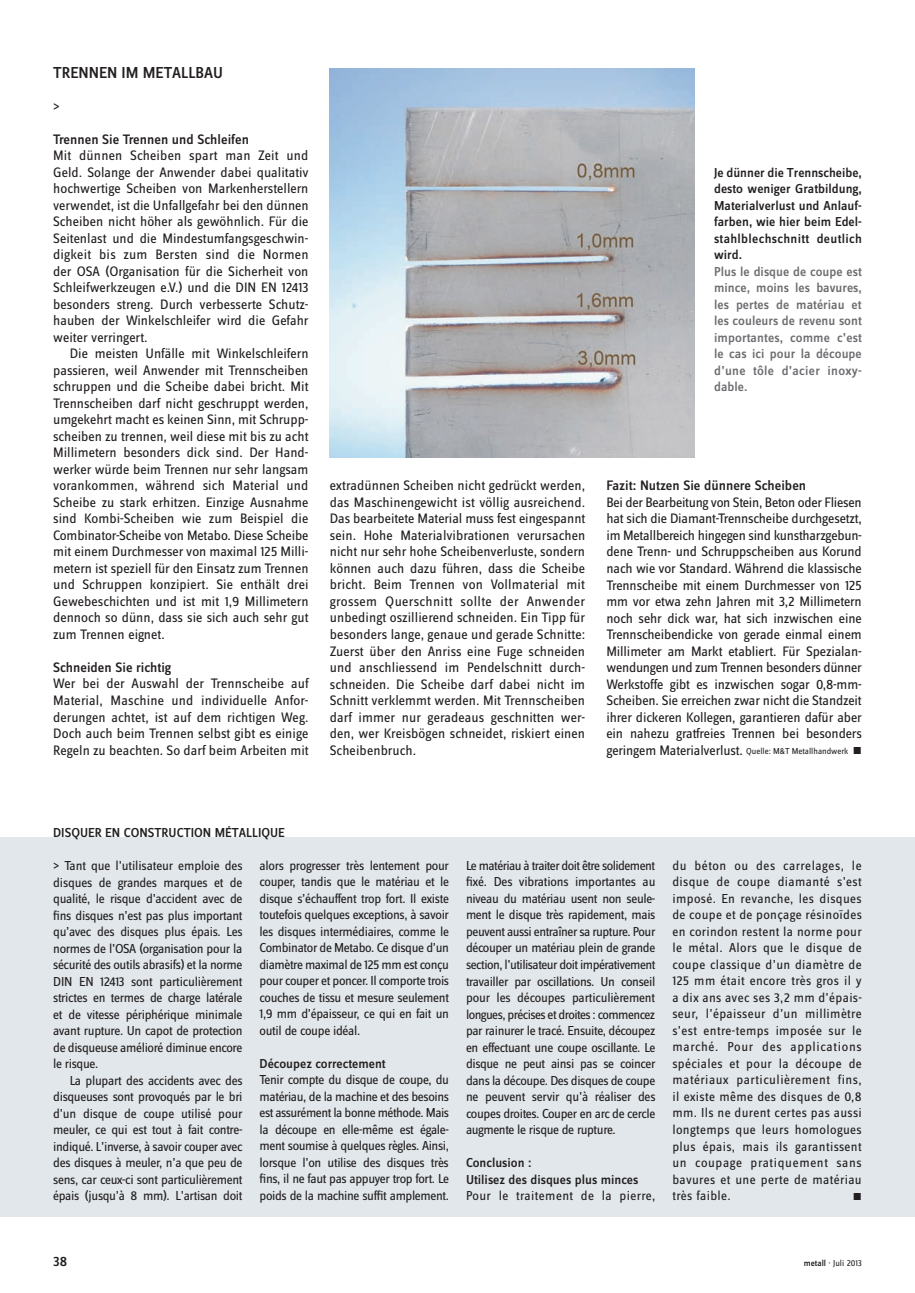
<style>
.page{position:relative;width:915px;height:1293px;background:#fff}
.page>*{position:absolute;margin:0;border:0;box-sizing:border-box;transform-origin:0 0}
.DE_rubrik_11{font:500 16.5px "Zine Sans Dis";color:#231f20}
.DE_Grundtext_ohne_EZ{font:14.25px/16.5px "Zine Sans Dis";color:#231f20;text-align:justify}
.DE_Grundtext_EZ{font:14.25px/16.5px "Zine Sans Dis";color:#231f20;text-align:justify}
.DE_Grundtext_ohne_EZ-2{font:500 14.25px "Zine Sans Dis";color:#231f20}
.FR_Grundtext_EZ{font:13.5px/16.5px "Zine Sans Dis";letter-spacing:-.025em;color:#231f20;text-align:justify}
.FR_Legende_9__medium{font:500 13.5px/16.5px "Zine Sans Dis";letter-spacing:.005em;color:#6c6d70;text-align:justify}
.DE_Legende_9__medium{font:500 13.5px/16.5px "Zine Sans Dis";letter-spacing:.02em;color:#231f20;text-align:justify}
.FR_Grundtext_EZ-2{font:500 13.5px "Zine Sans Dis";color:#231f20}
.FR_rubrik_9__med{font:500 13.5px "Zine Sans Dis";color:#231f20}
.FR_Grundtext_EZ-3{font:13.5px "Zine Sans Dis";letter-spacing:.025em;color:#231f20}
.FR_Grundtext_EZ-4{font:10.5px "Zine Sans Dis Regular Roman Exp";color:#231f20}
.t1{font:9px "Zine Sans Dis";color:#231f20}
.s1{font-size:9px}
.s2{font-family:"Zine Sans Dis Regular Roman Exp";font-size:10.5px}
.s3{font-weight:500}
</style>
<div class="page">
<div style="left:0;top:837px;width:914px;height:379px;background:#e1e7ea"></div>
<img style="left:330px;top:69px;width:364px;height:388px">
<p class="DE_rubrik_11" style="left:53px;top:64px;width:171px">TRENNEN IM METALLBAU</p>
<p class="DE_Grundtext_EZ" style="left:53px;top:98px;width:8px">&gt;</p>
<p class="DE_Grundtext_ohne_EZ-2" style="left:53px;top:132px;width:197px">Trennen Sie Trennen und Schleifen</p>
<p class="DE_Grundtext_ohne_EZ" style="left:53px;top:148px;width:257px">Mit dünnen Scheiben spart man Zeit und Geld. Solange der Anwender dabei qualitativ hochwertige Scheiben von Markenherstellern verwendet, ist die Unfallgefahr bei den dünnen Scheiben nicht höher als gewöhnlich. Für die Seitenlast und die Mindestumfangsgeschwin&shy;digkeit bis zum Bersten sind die Normen der OSA (Organisation für die Sicherheit von Schleifwerkzeugen e.V.) und die DIN EN 12413 besonders streng. Durch verbesserte Schutz&shy;hauben der Winkelschleifer wird die Gefahr weiter verringert.</p>
<p class="DE_Grundtext_EZ" style="left:53px;top:346px;width:257px;text-indent:17px">Die meisten Unfälle mit Winkelschleifern passieren, weil Anwender mit Trennscheiben schruppen und die Scheibe dabei bricht. Mit Trennscheiben darf nicht geschruppt werden, umgekehrt macht es keinen Sinn, mit Schrupp&shy;scheiben zu trennen, weil diese mit bis zu acht Millimetern besonders dick sind. Der Hand&shy;werker würde beim Trennen nur sehr langsam vorankommen, während sich Material und Scheibe zu stark erhitzen. Einzige Ausnahme sind Kombi-Scheiben wie zum Beispiel die Combinator-Scheibe von Metabo. Diese Scheibe mit einem Durchmesser von maximal 125 Milli&shy;metern ist speziell für den Einsatz zum Trennen und Schruppen konzipiert. Sie enthält drei Gewebeschichten und ist mit 1,9 Millimetern dennoch so dünn, dass sie sich auch sehr gut zum Trennen eignet.</p>
<p class="DE_Grundtext_ohne_EZ-2" style="left:53px;top:660px;width:119px">Schneiden Sie richtig</p>
<p class="DE_Grundtext_ohne_EZ" style="left:53px;top:676px;width:257px">Wer bei der Auswahl der Trennscheibe auf Material, Maschine und individuelle Anfor&shy;derungen achtet, ist auf dem richtigen Weg.<br>Doch auch beim Trennen selbst gibt es einige Regeln zu beachten. So darf beim Arbeiten mit</p>
<p class="DE_Legende_9__medium" style="left:713px;top:165px;width:149px">Je dünner die Trennscheibe, desto weniger Gratbildung, Materialverlust und Anlauf&shy;farben, wie hier beim Edel&shy;stahlblechschnitt deutlich wird.</p>
<p class="FR_Legende_9__medium" style="left:713px;top:264px;width:149px">Plus le disque de coupe est mince, moins les bavures, les pertes de matériau et les couleurs de revenu sont importantes, comme c’est le cas ici pour la découpe d’une tôle d’acier inoxy&shy;dable.</p>
<p class="DE_Grundtext_ohne_EZ" style="left:330px;top:478px;width:257px">extradünnen Scheiben nicht gedrückt werden, das Maschinengewicht ist völlig ausreichend.<br>Das bearbeitete Material muss fest eingespannt sein. Hohe Materialvibrationen verursachen nicht nur sehr hohe Scheibenverluste, sondern können auch dazu führen, dass die Scheibe bricht. Beim Trennen von Vollmaterial mit grossem Querschnitt sollte der Anwender unbedingt oszillierend schneiden. Ein Tipp für besonders lange, genaue und gerade Schnitte:<br>Zuerst über den Anriss eine Fuge schneiden und anschliessend im Pendelschnitt durch&shy;schneiden. Die Scheibe darf dabei nicht im Schnitt verklemmt werden. Mit Trennscheiben darf immer nur geradeaus geschnitten wer&shy;den, wer Kreisbögen schneidet, riskiert einen Scheibenbruch.</p>
<p class="DE_Grundtext_ohne_EZ-2" style="left:606px;top:479px;width:201px">Fazit: Nutzen Sie dünnere Scheiben</p>
<p class="DE_Grundtext_ohne_EZ" style="left:606px;top:495px;width:257px">Bei der Bearbeitung von Stein, Beton oder Fliesen hat sich die Diamant-Trennscheibe durchgesetzt, im Metallbereich hingegen sind kunstharzgebun&shy;dene Trenn- und Schruppscheiben aus Korund nach wie vor Standard. Während die klassische Trennscheibe mit einem Durchmesser von 125 mm vor etwa zehn Jahren mit 3,2 Millimetern noch sehr dick war, hat sich inzwischen eine Trennscheibendicke von gerade einmal einem Millimeter am Markt etabliert. Für Spezialan&shy;wendungen und zum Trennen besonders dünner Werkstoffe gibt es inzwischen sogar 0,8-mm-Scheiben. Sie erreichen zwar nicht die Standzeit ihrer dickeren Kollegen, garantieren dafür aber ein nahezu gratfreies Trennen bei besonders geringem Materialverlust. <span class="s1">Quelle: M&amp;T Metallhandwerk</span> <span class="s2">m</span></p>
<p class="FR_rubrik_9__med" style="left:53px;top:826px;width:233px">DISQUER EN CONSTRUCTION MÉTALLIQUE</p>
<p class="FR_Grundtext_EZ" style="left:53px;top:858px;width:191px">&gt; Tant que l’utilisateur emploie des disques de grandes marques et de qualité, le risque d’accident avec de fins disques n’est pas plus important qu’avec des disques plus épais. Les normes de l’OSA (organisation pour la sécurité des outils abrasifs) et la norme DIN EN 12413 sont particulièrement strictes en termes de charge latérale et de vitesse périphérique minimale avant rupture. Un capot de protection de disqueuse amélioré diminue encore le risque.</p>
<p class="FR_Grundtext_EZ" style="left:53px;top:1072px;width:191px;text-indent:16px">La plupart des accidents avec des disqueuses sont provoqués par le bri d’un disque de coupe utilisé pour meuler, ce qui est tout à fait contre&shy;indiqué. L’inverse, à savoir couper avec des disques à meuler, n’a que peu de sens, car ceux-ci sont particulièrement épais (jusqu’à 8 mm). L’artisan doit</p>
<p class="FR_Grundtext_EZ" style="left:259px;top:858px;width:191px">alors progresser très lentement pour couper, tandis que le matériau et le disque s’échauffent trop fort. Il existe toutefois quelques exceptions, à savoir les disques intermédiaires, comme le Combinator de Metabo. Ce disque d’un diamètre maximal de 125 mm est conçu pour couper et poncer. Il comporte trois couches de tissu et mesure seulement 1,9 mm d’épaisseur, ce qui en fait un outil de coupe idéal.</p>
<p class="FR_Grundtext_EZ-2" style="left:259px;top:1056px;width:128px">Découpez correctement</p>
<p class="FR_Grundtext_EZ" style="left:259px;top:1072px;width:191px">Tenir compte du disque de coupe, du matériau, de la machine et des besoins est assurément la bonne méthode. Mais la découpe en elle-même est égale&shy;ment soumise à quelques règles. Ainsi, lorsque l’on utilise des disques très fins, il ne faut pas appuyer trop fort. Le poids de la machine suffit amplement.</p>
<p class="FR_Grundtext_EZ" style="left:466px;top:858px;width:191px">Le matériau à traiter doit être solidement fixé. Des vibrations importantes au niveau du matériau usent non seule&shy;ment le disque très rapidement, mais peuvent aussi entraîner sa rupture. Pour découper un matériau plein de grande section, l’utilisateur doit impérativement travailler par oscillations. Un conseil pour les découpes particulièrement longues, précises et droites : commencez par rainurer le tracé. Ensuite, découpez en effectuant une coupe oscillante. Le disque ne peut ainsi pas se coincer dans la découpe. Des disques de coupe ne peuvent servir qu’à réaliser des coupes droites. Couper en arc de cercle augmente le risque de rupture.</p>
<p class="FR_Grundtext_EZ-2" style="left:466px;top:1156px;width:67px">Conclusion :</p>
<p class="FR_Grundtext_EZ-2" style="left:466px;top:1172px;width:174px">Utilisez des disques plus minces</p>
<p class="FR_Grundtext_EZ-3" style="left:466px;top:1189px;width:191px">Pour le traitement de la pierre,</p>
<p class="FR_Grundtext_EZ" style="left:672px;top:858px;width:191px">du béton ou des carrelages, le disque de coupe diamanté s’est imposé. En revanche, les disques de coupe et de ponçage résinoïdes en corindon restent la norme pour le métal. Alors que le disque de coupe classique d’un diamètre de 125 mm était encore très gros il y a dix ans avec ses 3,2 mm d’épais&shy;seur, l’épaisseur d’un millimètre s’est entre-temps imposée sur le marché. Pour des applications spéciales et pour la découpe de matériaux particulièrement fins, il existe même des disques de 0,8 mm. Ils ne durent certes pas aussi longtemps que leurs homologues plus épais, mais ils garantissent un coupage pratiquement sans bavures et une perte de matériau très faible.</p>
<p class="FR_Grundtext_EZ-4" style="left:852px;top:1191px;width:11px">m</p>
<p class="DE_Grundtext_ohne_EZ-2" style="left:53px;top:1254px;width:15px">38</p>
<p class="t1" style="left:803px;top:1259px;width:59px"><span class="s3">metall</span> · Juli 2013</p>
</div>
